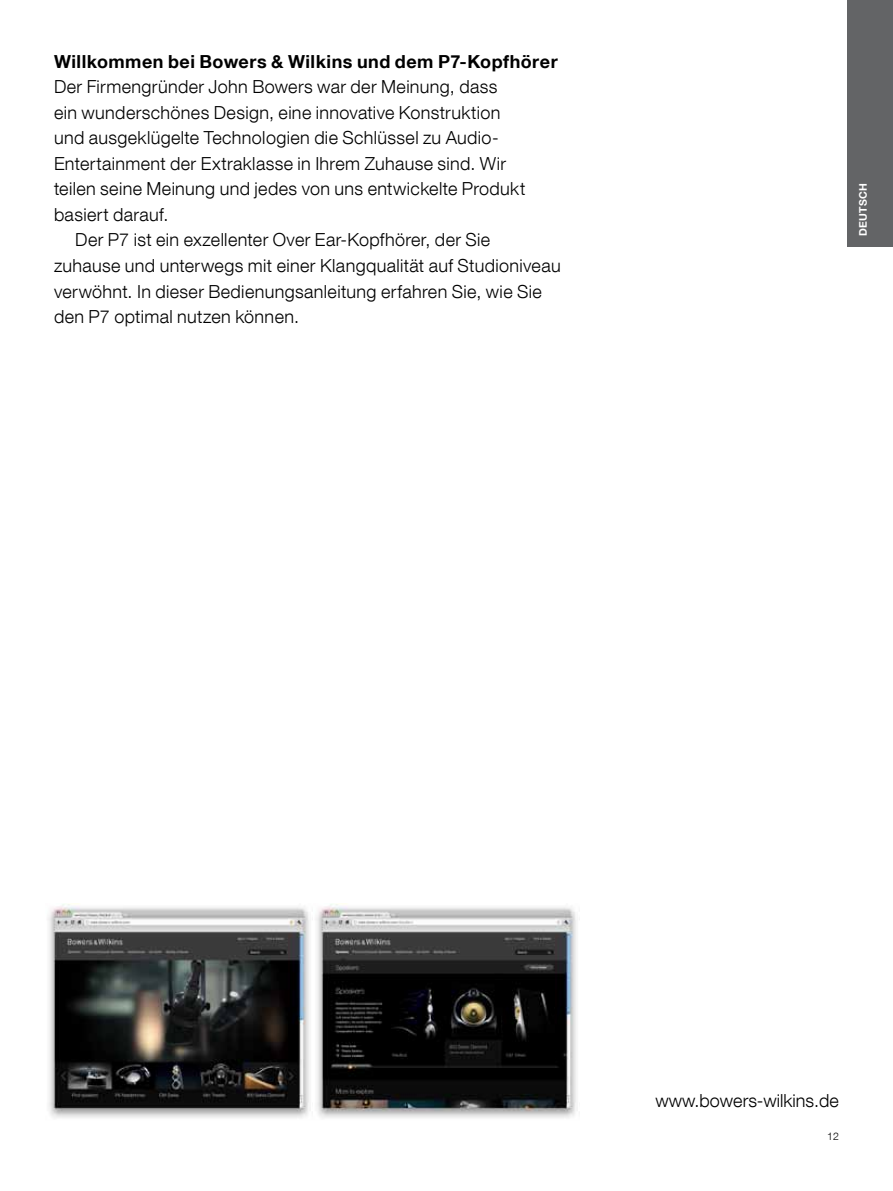
<style>
.page{position:relative;width:893px;height:1191px;background:#fff}
.page>*{position:absolute;margin:0;border:0;box-sizing:border-box;transform-origin:0 0}
.t1{font:300 18px "Helvetica Neue LT Com";letter-spacing:.02em;color:#000}
.t2{font:700 18px "Helvetica Neue LT Com";letter-spacing:.025em;color:#000}
.t3{font:300 18px "Helvetica Neue LT Com";color:#000}
.t4{font:700 10.5px "Helvetica Neue LT Com";letter-spacing:.02em;color:#fff}
.t5{font:300 10.5px "Helvetica Neue LT Com";color:#000}
</style>
<div class="page">
<div style="left:847px;top:0;width:46px;height:247px;background:#636466"></div>
<img style="left:47px;top:903px;width:529px;height:215px">
<p class="t2" style="left:54px;top:50px;width:505px">Willkommen bei Bowers &amp; Wilkins und dem P7-Kopfhörer</p>
<p class="t1" style="left:54px;top:76px;width:445px">Der Firmengründer John Bowers war der Meinung, dass</p>
<p class="t1" style="left:54px;top:101px;width:448px">ein wunderschönes Design, eine innovative Konstruktion</p>
<p class="t1" style="left:54px;top:127px;width:446px">und ausgeklügelte Technologien die Schlüssel zu Audio-</p>
<p class="t1" style="left:54px;top:152px;width:453px">Entertainment der Extraklasse in Ihrem Zuhause sind. Wir</p>
<p class="t1" style="left:54px;top:178px;width:473px">teilen seine Meinung und jedes von uns entwickelte Produkt</p>
<p class="t1" style="left:54px;top:203px;width:116px">basiert darauf.</p>
<p class="t1" style="left:75px;top:229px;width:416px">Der P7 ist ein exzellenter Over Ear-Kopfhörer, der Sie</p>
<p class="t1" style="left:54px;top:254px;width:508px">zuhause und unterwegs mit einer Klangqualität auf Studioniveau</p>
<p class="t1" style="left:54px;top:280px;width:489px">verwöhnt. In dieser Bedienungsanleitung erfahren Sie, wie Sie</p>
<p class="t1" style="left:54px;top:306px;width:247px">den P7 optimal nutzen können.</p>
<p class="t4" style="left:856px;top:236px;width:54px;rotate:-90deg">DEUTSCH</p>
<p class="t3" style="left:656px;top:1090px;width:185px">www.bowers-wilkins.de</p>
<p class="t5" style="left:827px;top:1130px;width:13px">12</p>
</div>
